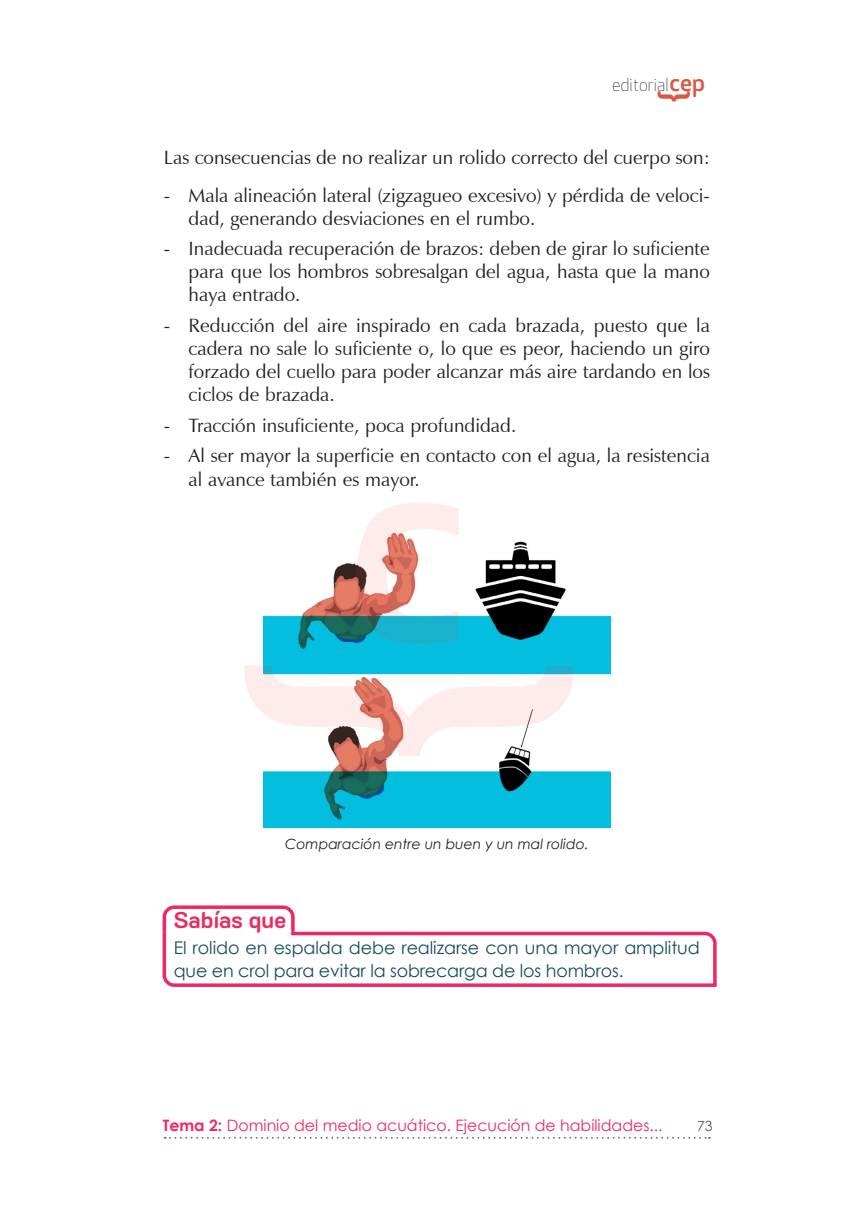
<style>
.page{position:relative;width:844px;height:1216px;background:#fff}
.page>*{position:absolute;margin:0;border:0;box-sizing:border-box;transform-origin:0 0}
.t1{font:700 36.23px "Frutiger Linotype";color:#d95842;scale:.91 1}
.t2{font:500 23.45px "Apex New";color:#d95842}
.TOME_NOTA_TIT2{font:700 22.75px "K2 D";color:#ed2961}
.guion_1{font:19.25px/23.1px "Zapf Humanist 601 BT";color:#231f20}
.comun{font:19.25px "Zapf Humanist 601 BT";color:#231f20}
.TOME_NOTA_TXT2{font:17.5px/22.8px "Century Gothic";letter-spacing:-.005em;color:#174c5e}
.t3{font:300 17.5px "Apex New";letter-spacing:-.01em;color:#231f20;scale:.95 1}
.t4{font:15.75px "Century Gothic";color:#ed2961}
.imagen{font:italic 14px "Century Gothic";color:#231f20}
.t5{font:14px "Century Gothic";color:#57585a}
.s1{font-weight:700}
</style>
<div class="page">
<svg style="left:162px;top:905px;width:555px;height:82px"></svg>
<div style="left:166px;top:930px;width:125px;height:8px;background:#fff"></div>
<img style="left:263px;top:615px;width:347px;height:212px">
<svg style="left:165px;top:1137px;width:544px;height:1px"></svg>
<img style="left:244px;top:503px;width:363px;height:319px">
<p class="t3" style="left:612px;top:73px;width:62px">editorial</p>
<h1 class="t1" style="left:697px;top:91px;width:14px;rotate:90deg">}</h1>
<p class="t2" style="left:669px;top:67px;width:37px">cep</p>
<p class="comun" style="left:164px;top:145px;width:547px">Las consecuencias de no realizar un rolido correcto del cuerpo son:</p>
<p class="guion_1" style="left:189px;top:183px;width:522px;text-indent:-25px">- Mala alineación lateral (zigzagueo excesivo) y pérdida de veloci&shy;dad, generando desviaciones en el rumbo.</p>
<p class="guion_1" style="left:189px;top:237px;width:522px;text-align:justify;text-indent:-25px">- Inadecuada recuperación de brazos: deben de girar lo suficiente para que los hombros sobresalgan del agua, hasta que la mano haya entrado.</p>
<p class="guion_1" style="left:189px;top:314px;width:522px;text-align:justify;text-indent:-25px">- Reducción del aire inspirado en cada brazada, puesto que la cadera no sale lo suficiente o, lo que es peor, haciendo un giro forzado del cuello para poder alcanzar más aire tardando en los ciclos de brazada.</p>
<p class="guion_1" style="left:164px;top:413px;width:354px">- Tracción insuficiente, poca profundidad.</p>
<p class="guion_1" style="left:189px;top:444px;width:522px;text-indent:-25px">- Al ser mayor la superficie en contacto con el agua, la resistencia al avance también es mayor.</p>
<p class="imagen" style="left:285px;top:834px;width:305px">Comparación entre un buen y un mal rolido.</p>
<p class="TOME_NOTA_TIT2" style="left:174px;top:906px;width:114px">Sabías que</p>
<p class="TOME_NOTA_TXT2" style="left:174px;top:935px;width:527px">El rolido en espalda debe realizarse con una mayor amplitud que en crol para evitar la sobrecarga de los hombros.</p>
<p class="t4" style="left:163px;top:1113px;width:501px"><span class="s1">Tema 2:</span> Dominio del medio acuático. Ejecución de habilidades...</p>
<p class="t5" style="left:697px;top:1116px;width:17px">73</p>
</div>
